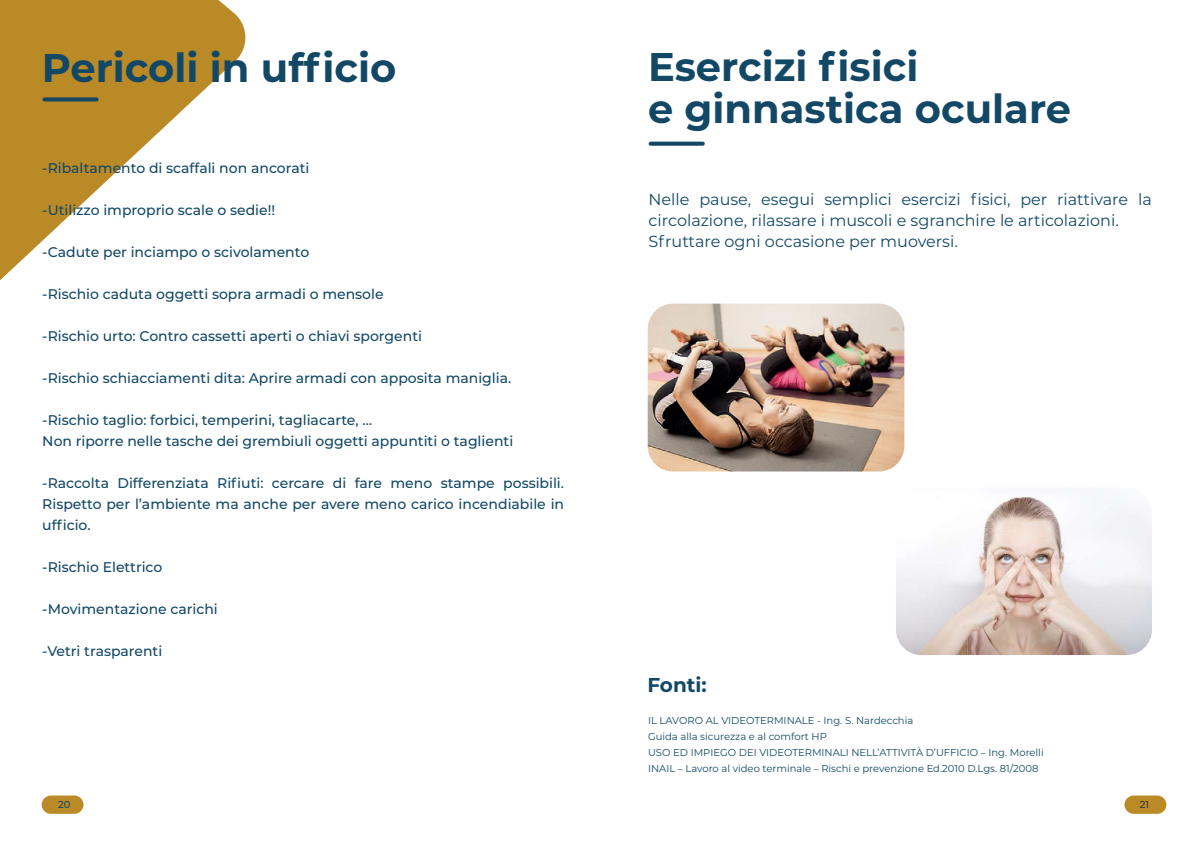
<style>
.page{position:relative;width:1202px;height:854px;background:#fff}
.page>*{position:absolute;margin:0;border:0;box-sizing:border-box;transform-origin:0 0}
.t1{font:700 40px/42px "Montserrat";color:#124865}
.t2{font:700 20px "Montserrat";color:#124865}
.t3{font:16px/21px "Montserrat";color:#124865}
.t4{font:500 14px/21px "Montserrat";color:#124865}
.t5{font:10px/16px "Montserrat";color:#124865}
.t6{font:500 10px "Montserrat";color:#124865}
.t7{font:500 10px "Montserrat";color:#373b3d}
</style>
<div class="page">
<svg style="left:0;top:0;width:246px;height:281px;fill:#ba8a27"></svg>
<div style="left:42px;top:795px;width:42px;height:18px;background:#ba8a27;border-radius:9px"></div>
<svg style="left:42px;top:97px;width:57px;height:4px"></svg>
<div style="left:1124px;top:795px;width:42px;height:18px;background:#ba8a27;border-radius:9px"></div>
<svg style="left:649px;top:142px;width:56px;height:4px"></svg>
<img style="left:648px;top:303px;width:256px;height:168px">
<img style="left:896px;top:488px;width:256px;height:166px">
<h1 class="t1" style="left:42px;top:45px;width:356px">Pericoli in ufficio</h1>
<p class="t4" style="left:42px;top:156px;width:269px">-Ribaltamento di scaffali non ancorati</p>
<p class="t4" style="left:42px;top:198px;width:234px">-Utilizzo improprio scale o sedie!!</p>
<p class="t4" style="left:42px;top:240px;width:268px">-Cadute per inciampo o scivolamento</p>
<p class="t4" style="left:42px;top:282px;width:343px">-Rischio caduta oggetti sopra armadi o mensole</p>
<p class="t4" style="left:42px;top:324px;width:381px">-Rischio urto: Contro cassetti aperti o chiavi sporgenti</p>
<p class="t4" style="left:42px;top:366px;width:470px">-Rischio schiacciamenti dita: Aprire armadi con apposita maniglia.</p>
<p class="t4" style="left:42px;top:408px;width:472px">-Rischio taglio: forbici, temperini, tagliacarte, …<br>Non riporre nelle tasche dei grembiuli oggetti appuntiti o taglienti</p>
<p class="t4" style="left:42px;top:471px;width:523px;text-align:justify">-Raccolta Differenziata Rifiuti: cercare di fare meno stampe possibili.<br>Rispetto per l’ambiente ma anche per avere meno carico incendiabile in ufficio.</p>
<p class="t4" style="left:42px;top:555px;width:122px">-Rischio Elettrico</p>
<p class="t4" style="left:42px;top:597px;width:177px">-Movimentazione carichi</p>
<p class="t4" style="left:42px;top:639px;width:121px">-Vetri trasparenti</p>
<h1 class="t1" style="left:648px;top:44px;width:425px">Esercizi fisici<br>e ginnastica oculare</h1>
<p class="t3" style="left:649px;top:188px;width:505px">Nelle pause, esegui semplici esercizi fisici, per riattivare la circolazione, rilassare i muscoli e sgranchire le articolazioni.<br>Sfruttare ogni occasione per muoversi.</p>
<h2 class="t2" style="left:647px;top:670px;width:61px">Fonti:</h2>
<p class="t5" style="left:648px;top:711px;width:397px">IL LAVORO AL VIDEOTERMINALE - Ing. S. Nardecchia<br>Guida alla sicurezza e al comfort HP<br>USO ED IMPIEGO DEI VIDEOTERMINALI NELL’ATTIVITÀ D’UFFICIO – Ing. Morelli INAIL – Lavoro al video terminale – Rischi e prevenzione Ed.2010 D.Lgs. 81/2008</p>
<p class="t6" style="left:58px;top:796px;width:14px">20</p>
<p class="t7" style="left:1140px;top:796px;width:11px">21</p>
</div>
